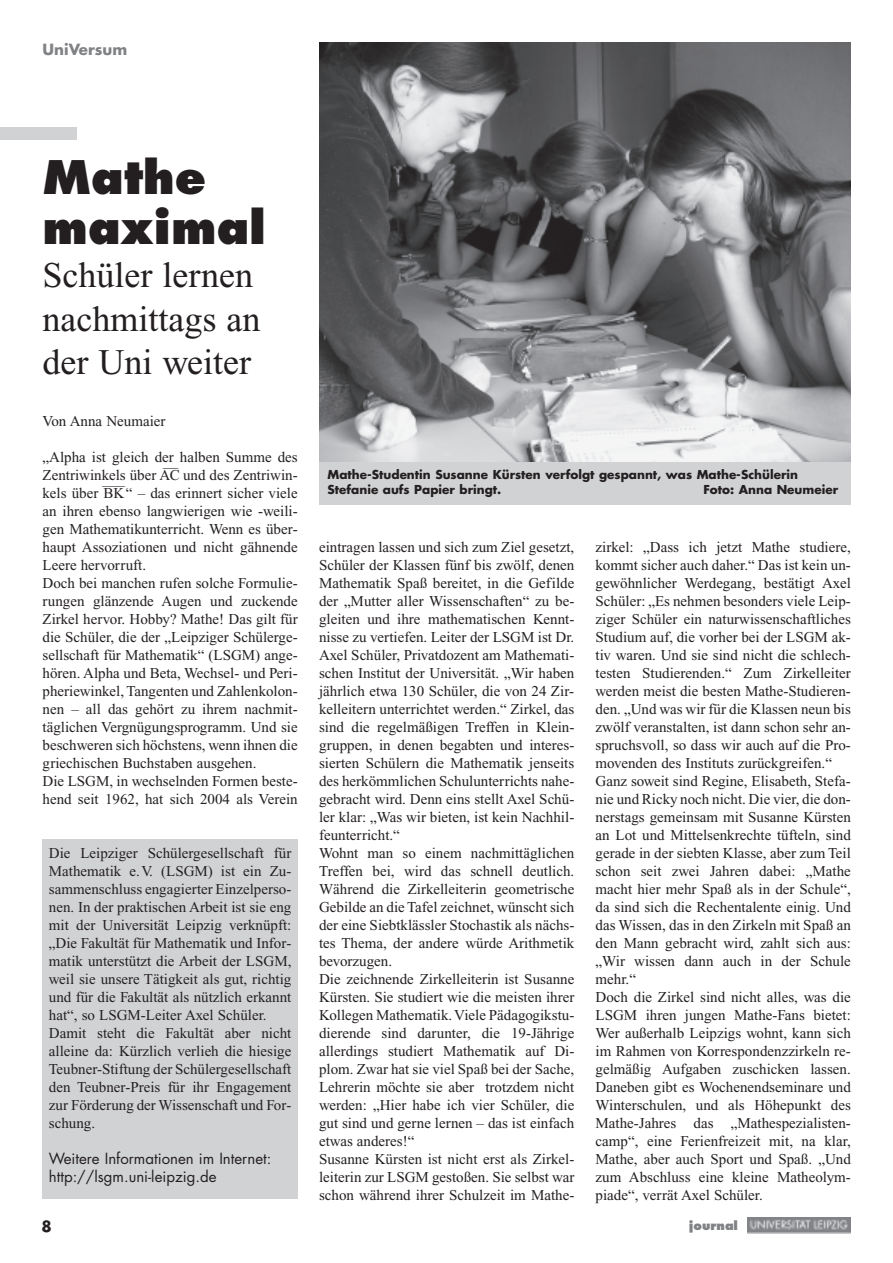
<style>
.page{position:relative;width:893px;height:1263px;background:#fff}
.page>*{position:absolute;margin:0;border:0;box-sizing:border-box;transform-origin:0 0}
.t1{font:800 45px/50.4px "Futura";color:#231f20}
.t2{font:36px/43.2px "Times New Roman";color:#231f20}
.t3{font:15px/18px "Times New Roman";color:#231f20}
.t4{font:15px/18px "Futura";color:#231f20}
.t5{font:700 15px "Futura";color:#808285}
.t6{font:700 15px "Futura";color:#231f20}
.t7{font:700 12px/14.4px "Futura";color:#231f20}
.t8{font:800 12px "Futura";color:#808285}
</style>
<div class="page">
<div style="left:747px;top:1218px;width:103px;height:16px;background:#c7c8ca"></div>
<img style="left:747px;top:1218px;width:103px;height:15px">
<div style="left:43px;top:840px;width:255px;height:359px;background:#d1d2d4"></div>
<div style="left:0;top:128px;width:77px;height:12px;background:#d1d2d4"></div>
<img style="left:319px;top:43px;width:531px;height:419px">
<div style="left:319px;top:462px;width:531px;height:42px;background:#d1d2d4"></div>
<p class="t5" style="left:43px;top:43px;width:86px">UniVersum</p>
<h1 class="t1" style="left:43px;top:155px;width:225px">Mathe maximal</h1>
<h2 class="t2" style="left:43px;top:257px;width:219px">Schüler lernen nachmittags an der Uni weiter</h2>
<p class="t3" style="left:43px;top:413px;width:124px">Von Anna Neumaier</p>
<p class="t3" style="left:43px;top:449px;width:257px">„Alpha ist gleich der halben Summe des<br>Zentriwinkels über AC und des Zentriwin-</p>
<p class="t3" style="left:43px;top:455px;width:257px;line-height:26.2px;text-align:center">—<br>kels über BK“ – das erinnert sicher viele</p>
<p class="t3" style="left:43px;top:473px;width:257px;line-height:26.2px;text-indent:60px">—–<br>an ihren ebenso langwierigen wie -weili-</p>
<p class="t3" style="left:43px;top:521px;width:257px">gen Mathematikunterricht. Wenn es über&shy;haupt Assoziationen und nicht gähnende Leere hervorruft.<br>Doch bei manchen rufen solche Formulie&shy;rungen glänzende Augen und zuckende Zirkel hervor. Hobby? Mathe! Das gilt für die Schüler, die der „Leipziger Schülerge&shy;sellschaft für Mathematik“ (LSGM) ange&shy;hören. Alpha und Beta, Wechsel- und Peri&shy;pheriewinkel, Tangenten und Zahlenkolon&shy;nen – all das gehört zu ihrem nachmit&shy;täglichen Vergnügungsprogramm. Und sie beschweren sich höchstens, wenn ihnen die griechischen Buchstaben ausgehen.<br>Die LSGM, in wechselnden Formen beste&shy;hend seit 1962, hat sich 2004 als Verein</p>
<p class="t3" style="left:49px;top:845px;width:244px">Die Leipziger Schülergesellschaft für Mathematik e.V. (LSGM) ist ein Zu&shy;sammenschluss engagierter Einzelperso&shy;nen. In der praktischen Arbeit ist sie eng mit der Universität Leipzig verknüpft: „Die Fakultät für Mathematik und Infor&shy;matik unterstützt die Arbeit der LSGM, weil sie unsere Tätigkeit als gut, richtig und für die Fakultät als nützlich erkannt hat“, so LSGM-Leiter Axel Schüler.<br>Damit steht die Fakultät aber nicht alleine da: Kürzlich verlieh die hiesige Teubner-Stiftung der Schülergesellschaft den Teubner-Preis für ihr Engagement zur Förderung der Wissenschaft und For&shy;schung.</p>
<p class="t4" style="left:49px;top:1151px;width:224px">Weitere Informationen im Internet: http://lsgm.uni-leipzig.de</p>
<p class="t7" style="left:327px;top:469px;width:472px">Mathe-Studentin Susanne Kürsten verfolgt gespannt, was Mathe-Schülerin<br>Stefanie aufs Papier bringt.</p>
<p class="t7" style="left:703px;top:483px;width:136px">Foto: Anna Neumeier</p>
<p class="t3" style="left:319px;top:539px;width:257px">eintragen lassen und sich zum Ziel gesetzt, Schüler der Klassen fünf bis zwölf, denen Mathematik Spaß bereitet, in die Gefilde der „Mutter aller Wissenschaften“ zu be&shy;gleiten und ihre mathematischen Kennt&shy;nisse zu vertiefen. Leiter der LSGM ist Dr.<br>Axel Schüler, Privatdozent am Mathemati&shy;schen Institut der Universität. „Wir haben jährlich etwa 130 Schüler, die von 24 Zir&shy;kelleitern unterrichtet werden.“ Zirkel, das sind die regelmäßigen Treffen in Klein&shy;gruppen, in denen begabten und interes&shy;sierten Schülern die Mathematik jenseits des herkömmlichen Schulunterrichts nahe&shy;gebracht wird. Denn eins stellt Axel Schü&shy;ler klar: „Was wir bieten, ist kein Nachhil&shy;feunterricht.“<br>Wohnt man so einem nachmittäglichen Treffen bei, wird das schnell deutlich.<br>Während die Zirkelleiterin geometrische Gebilde an die Tafel zeichnet, wünscht sich der eine Siebtklässler Stochastik als nächs&shy;tes Thema, der andere würde Arithmetik bevorzugen.<br>Die zeichnende Zirkelleiterin ist Susanne Kürsten. Sie studiert wie die meisten ihrer Kollegen Mathematik. Viele Pädagogikstu&shy;dierende sind darunter, die 19-Jährige allerdings studiert Mathematik auf Di&shy;plom. Zwar hat sie viel Spaß bei der Sache, Lehrerin möchte sie aber trotzdem nicht werden: „Hier habe ich vier Schüler, die gut sind und gerne lernen – das ist einfach etwas anderes!“<br>Susanne Kürsten ist nicht erst als Zirkel&shy;leiterin zur LSGM gestoßen. Sie selbst war schon während ihrer Schulzeit im Mathe-</p>
<p class="t3" style="left:595px;top:539px;width:257px">zirkel: „Dass ich jetzt Mathe studiere, kommt sicher auch daher.“ Das ist kein un&shy;gewöhnlicher Werdegang, bestätigt Axel Schüler: „Es nehmen besonders viele Leip&shy;ziger Schüler ein naturwissenschaftliches Studium auf, die vorher bei der LSGM ak&shy;tiv waren. Und sie sind nicht die schlech&shy;testen Studierenden.“ Zum Zirkelleiter werden meist die besten Mathe-Studieren&shy;den. „Und was wir für die Klassen neun bis zwölf veranstalten, ist dann schon sehr an&shy;spruchsvoll, so dass wir auch auf die Pro&shy;movenden des Instituts zurückgreifen.“ Ganz soweit sind Regine, Elisabeth, Stefa&shy;nie und Ricky noch nicht. Die vier, die don&shy;nerstags gemeinsam mit Susanne Kürsten an Lot und Mittelsenkrechte tüfteln, sind gerade in der siebten Klasse, aber zum Teil schon seit zwei Jahren dabei: „Mathe macht hier mehr Spaß als in der Schule“, da sind sich die Rechentalente einig. Und das Wissen, das in den Zirkeln mit Spaß an den Mann gebracht wird, zahlt sich aus: „Wir wissen dann auch in der Schule mehr.“<br>Doch die Zirkel sind nicht alles, was die LSGM ihren jungen Mathe-Fans bietet:<br>Wer außerhalb Leipzigs wohnt, kann sich im Rahmen von Korrespondenzzirkeln re&shy;gelmäßig Aufgaben zuschicken lassen.<br>Daneben gibt es Wochenendseminare und Winterschulen, und als Höhepunkt des Mathe-Jahres das „Mathespezialisten&shy;camp“, eine Ferienfreizeit mit, na klar, Mathe, aber auch Sport und Spaß. „Und zum Abschluss eine kleine Matheolym&shy;piade“, verrät Axel Schüler.</p>
<p class="t6" style="left:42px;top:1219px;width:12px">8</p>
<p class="t8" style="left:689px;top:1220px;width:51px">journal</p>
</div>
